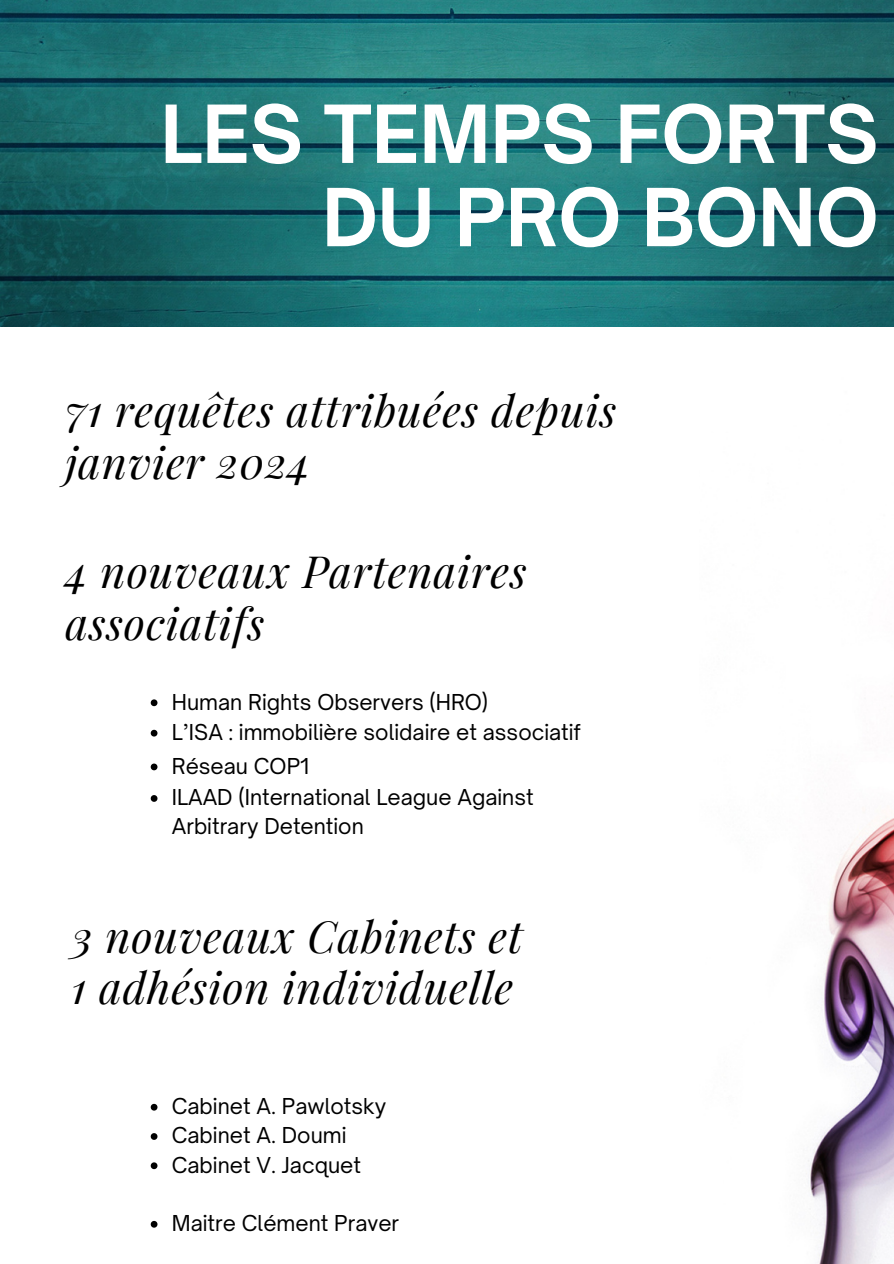
<style>
.page{position:relative;width:894px;height:1264px;background:#fff}
.page>*{position:absolute;margin:0;border:0;box-sizing:border-box;transform-origin:0 0}
.t1{font:700 76.5px/83.2px "Open Sauce One";color:#fff;text-align:right}
.t2{font:italic 43.5px/51.8px "Playfair Display";letter-spacing:.02em;color:#000}
.t3{font:21px/29.2px "Open Sauce One";color:#000}
</style>
<div class="page">
<img style="left:0;top:0;width:893px;height:326px">
<svg style="left:151px;top:699px;width:6px;height:7px"></svg>
<svg style="left:151px;top:729px;width:6px;height:7px"></svg>
<svg style="left:151px;top:763px;width:6px;height:7px"></svg>
<svg style="left:151px;top:795px;width:6px;height:6px"></svg>
<img style="left:806px;top:812px;width:87px;height:451px">
<svg style="left:151px;top:1103px;width:6px;height:7px"></svg>
<svg style="left:151px;top:1133px;width:6px;height:6px"></svg>
<svg style="left:151px;top:1162px;width:6px;height:7px"></svg>
<svg style="left:151px;top:1220px;width:6px;height:7px"></svg>
<p class="t1" style="left:160px;top:92px;width:719px">LES TEMPS FORTS<br>DU PRO BONO</p>
<p class="t2" style="left:65px;top:383px;width:552px">71 requêtes attribuées depuis janvier 2024</p>
<h2 class="t2" style="left:65px;top:544px;width:462px">4 nouveaux Partenaires associatifs</h2>
<h1 class="t3" style="left:172px;top:687px;width:318px">Human Rights Observers (HRO)</h1>
<p class="t3" style="left:172px;top:717px;width:410px">L’ISA : immobilière solidaire et associatif</p>
<p class="t3" style="left:172px;top:751px;width:139px">Réseau COP1</p>
<h2 class="t3" style="left:172px;top:782px;width:363px">ILAAD (International League Against<br>Arbitrary Detention</h2>
<p class="t2" style="left:71px;top:908px;width:452px">3 nouveaux Cabinets et<br>1 adhésion individuelle</p>
<p class="t3" style="left:172px;top:1091px;width:216px">Cabinet A. Pawlotsky</p>
<p class="t3" style="left:172px;top:1120px;width:176px">Cabinet A. Doumi</p>
<h2 class="t3" style="left:172px;top:1149px;width:191px">Cabinet V. Jacquet</h2>
<p class="t3" style="left:172px;top:1208px;width:229px">Maitre Clément Praver</p>
</div>
